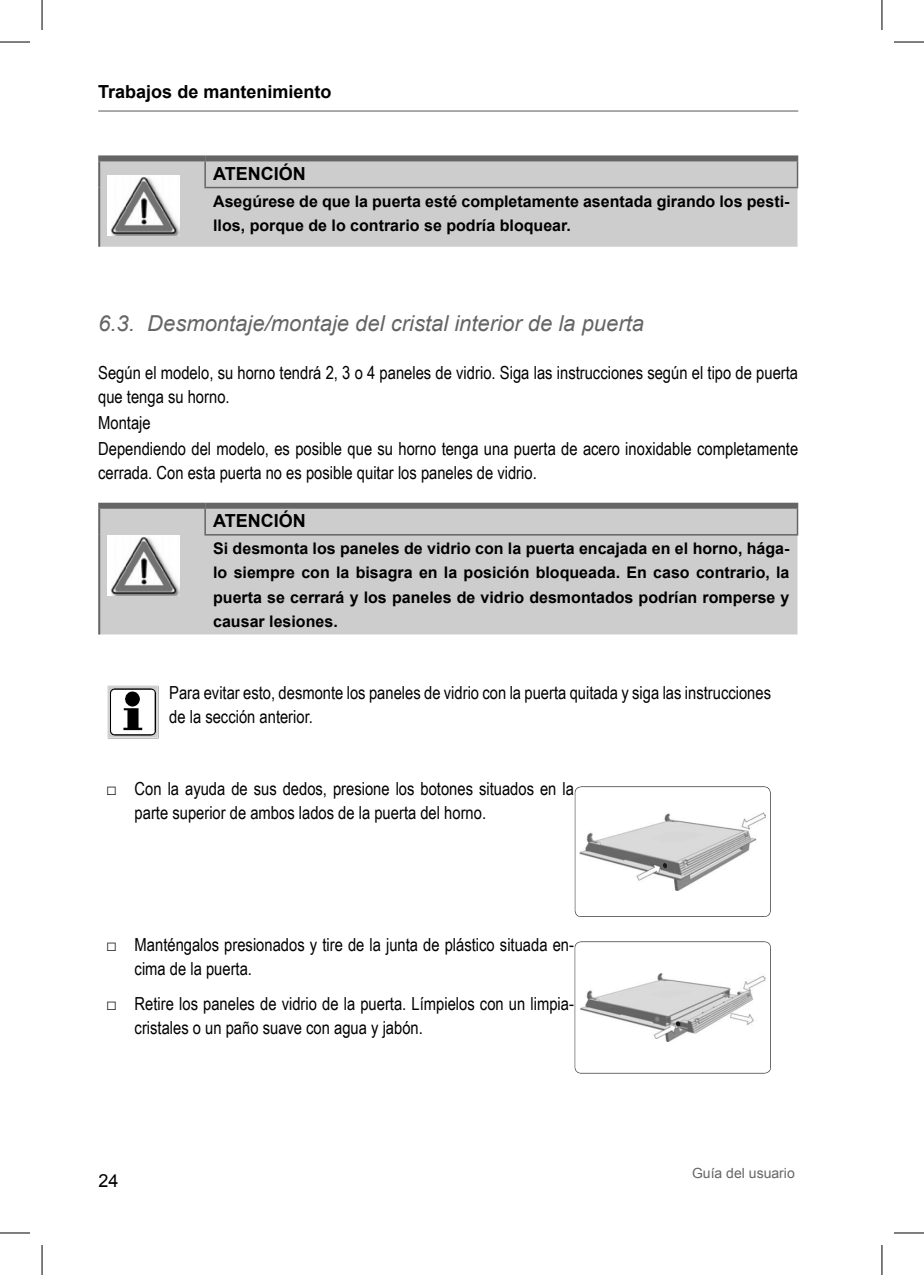
<style>
.page{position:relative;width:924px;height:1275px;background:#fff}
.page>*{position:absolute;margin:0;border:0;box-sizing:border-box;transform-origin:0 0}
.t1{font:italic 22px "Arial";color:#656565}
.t2{font:18px/24px "Arial Narrow";color:#000}
.t3{font:700 18px "Arial";color:#000}
.t4{font:18px "Arial";color:#000}
.t5{font:700 16px/24px "Arial";color:#000}
.t6{font:14px "Arial";color:#656565}
</style>
<div class="page">
<hr style="left:98px;top:110px;width:699px;height:2px;background:#000">
<div style="left:100px;top:161px;width:697px;height:86px;background:#cdcdcd"></div>
<div style="left:98px;top:155px;width:107px;height:6px;background:#656565"></div>
<div style="left:205px;top:155px;width:592px;height:6px;background:#656565"></div>
<hr style="left:98px;top:161px;width:2px;height:26px;background:#656565">
<hr style="left:98px;top:187px;width:2px;height:60px;background:#656565">
<hr style="left:204px;top:161px;width:2px;height:26px;background:#656565">
<svg style="left:796px;top:161px;width:1px;height:26px"></svg>
<hr style="left:204px;top:187px;width:593px;height:1px;background:#656565">
<img style="left:107px;top:175px;width:72px;height:61px">
<div style="left:100px;top:509px;width:697px;height:125px;background:#cdcdcd"></div>
<div style="left:98px;top:503px;width:107px;height:6px;background:#656565"></div>
<div style="left:205px;top:503px;width:592px;height:6px;background:#656565"></div>
<hr style="left:98px;top:509px;width:2px;height:26px;background:#656565">
<hr style="left:98px;top:535px;width:2px;height:99px;background:#656565">
<hr style="left:204px;top:509px;width:2px;height:25px;background:#656565">
<svg style="left:796px;top:509px;width:1px;height:25px"></svg>
<hr style="left:204px;top:534px;width:593px;height:1px;background:#656565">
<img style="left:107px;top:535px;width:72px;height:61px">
<img style="left:107px;top:686px;width:52px;height:52px">
<img style="left:574px;top:786px;width:196px;height:131px">
<img style="left:574px;top:941px;width:196px;height:133px">
<hr style="left:0;top:42px;width:30px;height:1px;background:#000">
<hr style="left:893px;top:42px;width:30px;height:1px;background:#000">
<hr style="left:0;top:1232px;width:30px;height:1px;background:#000">
<hr style="left:893px;top:1232px;width:30px;height:1px;background:#000">
<hr style="left:42px;top:0;width:1px;height:30px;background:#000">
<hr style="left:42px;top:1245px;width:1px;height:30px;background:#000">
<hr style="left:881px;top:0;width:1px;height:30px;background:#000">
<hr style="left:881px;top:1245px;width:1px;height:30px;background:#000">
<p class="t3" style="left:98px;top:80px;width:235px">Trabajos de mantenimiento</p>
<p class="t3" style="left:213px;top:161px;width:94px">ATENCIÓN</p>
<p class="t5" style="left:213px;top:190px;width:577px">Asegúrese de que la puerta esté completamente asentada girando los pesti&shy;llos, porque de lo contrario se podría bloquear.</p>
<p class="t1" style="left:98px;top:309px;width:547px">6.3. Desmontaje/montaje del cristal interior de la puerta</p>
<p class="t2" style="left:98px;top:359px;width:701px">Según el modelo, su horno tendrá 2, 3 o 4 paneles de vidrio. Siga las instrucciones según el tipo de puerta que tenga su horno.</p>
<p class="t2" style="left:98px;top:409px;width:701px;line-height:26.2px">Montaje<br>Dependiendo del modelo, es posible que su horno tenga una puerta de acero inoxidable completamente</p>
<p class="t2" style="left:98px;top:460px;width:440px">cerrada. Con esta puerta no es posible quitar los paneles de vidrio.</p>
<p class="t3" style="left:213px;top:508px;width:94px">ATENCIÓN</p>
<p class="t5" style="left:213px;top:537px;width:577px;text-align:justify">Si desmonta los paneles de vidrio con la puerta encajada en el horno, hága&shy;lo siempre con la bisagra en la posición bloqueada. En caso contrario, la puerta se cerrará y los paneles de vidrio desmontados podrían romperse y causar lesiones.</p>
<p class="t2" style="left:169px;top:680px;width:603px">Para evitar esto, desmonte los paneles de vidrio con la puerta quitada y siga las instrucciones de la sección anterior.</p>
<p class="t2" style="left:134px;top:776px;width:440px;text-indent:-28px">□ Con la ayuda de sus dedos, presione los botones situados en la parte superior de ambos lados de la puerta del horno.</p>
<p class="t2" style="left:134px;top:931px;width:440px;text-indent:-28px">□ Manténgalos presionados y tire de la junta de plástico situada en&shy;cima de la puerta.</p>
<p class="t2" style="left:134px;top:991px;width:441px;text-indent:-28px">□ Retire los paneles de vidrio de la puerta. Límpielos con un limpia&shy;cristales o un paño suave con agua y jabón.</p>
<p class="t4" style="left:98px;top:1168px;width:22px">24</p>
<p class="t6" style="left:691px;top:1164px;width:104px">Guía del usuario</p>
</div>
